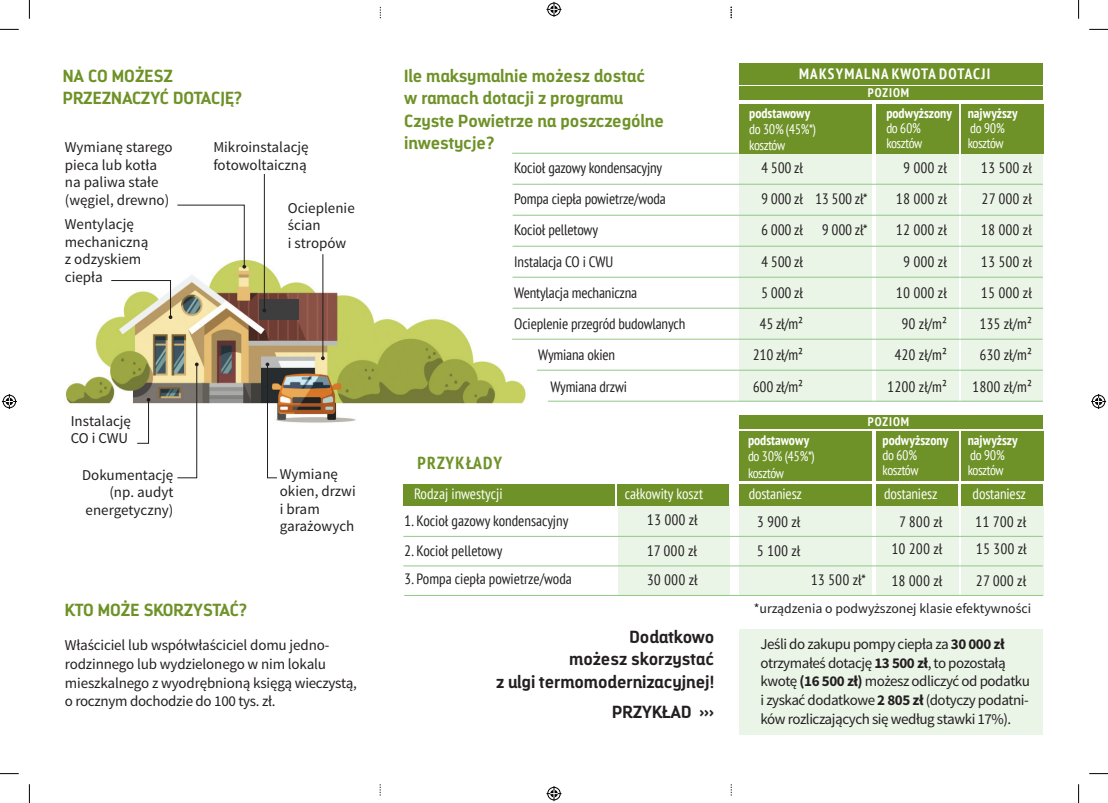
<style>
.page{position:relative;width:1108px;height:803px;background:#fff}
.page>*{position:absolute;margin:0;border:0;box-sizing:border-box;transform-origin:0 0}
.t1{font:700 17.5px/22.5px "Darwin Alt";color:#6e9227}
.t2{font:700 17.5px/22.5px "Darwin Alt";color:#231f20;text-align:right}
.t3{font:700 condensed 17.5px "PT Sans";letter-spacing:.07em;color:#6e9227}
.t4{font:condensed 15px/31.2px "PT Sans";letter-spacing:-.01em;color:#231f20;text-align:center}
.t5{font:15px/17.5px "Source Sans Pro";letter-spacing:-.01em;color:#231f20}
.t6{font:15px/18.8px "Source Sans Pro";letter-spacing:-.03em;color:#231f20}
.t7{font:condensed 15px "PT Sans";letter-spacing:-.01em;color:#fff}
.t8{font:700 condensed 15px "PT Sans";letter-spacing:.08em;color:#fff}
.t9{font:condensed 13.75px/15px "PT Sans";letter-spacing:-.03em;color:#fff}
.t10{font:700 condensed 13.75px "PT Sans";color:#fff}
.t11{font:13.75px "Source Sans Pro";color:#231f20}
.t12{font:700 condensed 12.5px "PT Sans";letter-spacing:.08em;color:#fff}
.s1{font-family:"Darwin"}
.s2{font-weight:700}
</style>
<div class="page">
<img style="left:66px;top:257px;width:461px;height:166px">
<div style="left:617px;top:504px;width:112px;height:91px;background:#eaf4e7"></div>
<div style="left:617px;top:484px;width:112px;height:22px;background:#6e9227"></div>
<div style="left:403px;top:484px;width:212px;height:22px;background:#6e9227"></div>
<div style="left:876px;top:148px;width:82px;height:253px;background:#eaf4e7"></div>
<div style="left:739px;top:148px;width:133px;height:253px;background:#eaf4e7"></div>
<div style="left:961px;top:148px;width:82px;height:253px;background:#eaf4e7"></div>
<div style="left:961px;top:504px;width:82px;height:91px;background:#eaf4e7"></div>
<div style="left:876px;top:504px;width:82px;height:91px;background:#eaf4e7"></div>
<div style="left:739px;top:504px;width:133px;height:91px;background:#eaf4e7"></div>
<div style="left:740px;top:629px;width:302px;height:105px;background:#eaf4e7"></div>
<div style="left:739px;top:63px;width:304px;height:22px;background:#6e9227"></div>
<div style="left:739px;top:87px;width:304px;height:13px;background:#6e9227"></div>
<div style="left:739px;top:415px;width:304px;height:14px;background:#6e9227"></div>
<div style="left:739px;top:104px;width:133px;height:50px;background:#6e9227"></div>
<div style="left:739px;top:431px;width:133px;height:50px;background:#6e9227"></div>
<div style="left:961px;top:104px;width:82px;height:50px;background:#6e9227"></div>
<div style="left:961px;top:431px;width:82px;height:50px;background:#6e9227"></div>
<div style="left:876px;top:104px;width:82px;height:50px;background:#6e9227"></div>
<div style="left:876px;top:431px;width:82px;height:50px;background:#6e9227"></div>
<hr style="left:512px;top:153px;width:226px;height:1px;background:#92c889">
<hr style="left:512px;top:184px;width:531px;height:1px;background:#92c889">
<hr style="left:512px;top:215px;width:531px;height:1px;background:#92c889">
<hr style="left:512px;top:246px;width:531px;height:1px;background:#92c889">
<hr style="left:512px;top:277px;width:531px;height:1px;background:#92c889">
<hr style="left:512px;top:308px;width:531px;height:1px;background:#92c889">
<hr style="left:512px;top:339px;width:530px;height:1px;background:#92c889">
<hr style="left:548px;top:401px;width:495px;height:1px;background:#92c889">
<hr style="left:537px;top:370px;width:506px;height:1px;background:#92c889">
<hr style="left:404px;top:595px;width:639px;height:1px;background:#92c889">
<hr style="left:403px;top:536px;width:640px;height:1px;background:#92c889">
<hr style="left:403px;top:566px;width:640px;height:1px;background:#92c889">
<div style="left:961px;top:485px;width:81px;height:21px;background:#6e9227"></div>
<div style="left:876px;top:485px;width:82px;height:21px;background:#6e9227"></div>
<div style="left:739px;top:485px;width:133px;height:21px;background:#6e9227"></div>
<svg style="left:266px;top:362px;width:12px;height:117px"></svg>
<svg style="left:176px;top:362px;width:23px;height:117px"></svg>
<hr style="left:322px;top:254px;width:1px;height:104px;background:#231f20">
<svg style="left:321px;top:356px;width:4px;height:4px"></svg>
<svg style="left:176px;top:204px;width:70px;height:65px"></svg>
<svg style="left:136px;top:398px;width:14px;height:46px"></svg>
<svg style="left:110px;top:280px;width:62px;height:39px"></svg>
<div style="left:260px;top:300px;width:9px;height:20px;background:#3e3e3f"></div>
<div style="left:270px;top:300px;width:9px;height:20px;background:#3e3e3f"></div>
<div style="left:280px;top:300px;width:9px;height:20px;background:#3e3e3f"></div>
<div style="left:290px;top:300px;width:9px;height:20px;background:#3e3e3f"></div>
<hr style="left:264px;top:174px;width:1px;height:136px;background:#231f20">
<svg style="left:0;top:29px;width:19px;height:1px"></svg>
<svg style="left:1089px;top:29px;width:19px;height:1px"></svg>
<svg style="left:0;top:773px;width:19px;height:1px"></svg>
<svg style="left:1089px;top:773px;width:19px;height:1px"></svg>
<svg style="left:29px;top:0;width:1px;height:19px"></svg>
<svg style="left:29px;top:784px;width:1px;height:19px"></svg>
<svg style="left:1078px;top:0;width:1px;height:19px"></svg>
<svg style="left:1078px;top:784px;width:1px;height:19px"></svg>
<svg style="left:546px;top:2px;width:15px;height:15px"></svg>
<svg style="left:546px;top:786px;width:15px;height:15px"></svg>
<svg style="left:2px;top:394px;width:15px;height:15px"></svg>
<svg style="left:1091px;top:394px;width:15px;height:15px"></svg>
<p class="t1" style="left:63px;top:64px;width:181px">Na co możesz przeznaczyć dotację?</p>
<p class="t5" style="left:65px;top:139px;width:109px">Wymianę starego pieca lub kotła na paliwa stałe (węgiel, drewno)</p>
<p class="t5" style="left:65px;top:216px;width:85px">Wentylację mechaniczną z odzyskiem ciepła</p>
<p class="t5" style="left:213px;top:139px;width:97px">Mikroinstalację fotowoltaiczną</p>
<p class="t5" style="left:288px;top:199px;width:68px">Ocieplenie ścian<br>i stropów</p>
<p class="t5" style="left:71px;top:412px;width:62px">Instalację<br>CO i CWU</p>
<p class="t5" style="left:82px;top:466px;width:93px;text-align:right">Dokumentację (np. audyt energetyczny)</p>
<p class="t5" style="left:280px;top:465px;width:77px">Wymianę okien, drzwi i bram garażowych</p>
<p class="t1" style="left:65px;top:598px;width:184px">Kto może skorzystać?</p>
<p class="t5" style="left:65px;top:636px;width:293px;line-height:18.8px">Właściciel lub współwłaściciel domu jedno&shy;rodzinnego lub wydzielonego w nim lokalu mieszkalnego z wyodrębnioną księgą wieczystą, o rocznym dochodzie do 100 tys. zł.</p>
<p class="t1" style="left:404px;top:64px;width:261px">Ile maksymalnie możesz dostać<br>w ramach dotacji z programu<br>Czyste Powietrze na poszczególne inwestycje?</p>
<p class="t4" style="left:514px;top:152px;width:149px">Kocioł gazowy kondensacyjny</p>
<p class="t4" style="left:514px;top:183px;width:153px">Pompa ciepła powietrze/woda</p>
<p class="t4" style="left:514px;top:214px;width:85px">Kocioł pelletowy</p>
<p class="t4" style="left:514px;top:245px;width:100px">Instalacja CO i CWU</p>
<p class="t4" style="left:514px;top:277px;width:124px">Wentylacja mechaniczna</p>
<p class="t4" style="left:514px;top:308px;width:172px">Ocieplenie przegród budowlanych</p>
<p class="t4" style="left:538px;top:339px;width:78px">Wymiana okien</p>
<p class="t4" style="left:550px;top:370px;width:78px">Wymiana drzwi</p>
<p class="t3" style="left:417px;top:451px;width:86px">Przykłady</p>
<p class="t7" style="left:414px;top:484px;width:90px">Rodzaj inwestycji</p>
<p class="t7" style="left:625px;top:484px;width:80px">całkowity koszt</p>
<p class="t4" style="left:404px;top:505px;width:166px">1. Kocioł gazowy kondensacyjny</p>
<p class="t4" style="left:647px;top:504px;width:52px">13 000 zł</p>
<p class="t4" style="left:404px;top:535px;width:100px">2. Kocioł pelletowy</p>
<p class="t4" style="left:404px;top:562px;width:169px">3. Pompa ciepła powietrze/woda</p>
<p class="t4" style="left:646px;top:536px;width:52px;line-height:28.9px;text-align:left">17 000 zł<br>30 000 zł</p>
<p class="t2" style="left:496px;top:625px;width:220px">Dodatkowo<br>możesz skorzystać<br>z ulgi termomodernizacyjnej!</p>
<p class="t2" style="left:612px;top:701px;width:104px">Przykład <span class="s1">›››</span></p>
<p class="t8" style="left:799px;top:64px;width:193px">Maksymalna kwota dotacji</p>
<p class="t10" style="left:749px;top:104px;width:63px">podstawowy</p>
<p class="t9" style="left:749px;top:120px;width:68px;line-height:16.2px">do 30% (45%*) kosztów</p>
<p class="t12" style="left:868px;top:84px;width:42px">Poziom</p>
<p class="t10" style="left:967px;top:104px;width:52px">najwyższy</p>
<p class="t9" style="left:967px;top:120px;width:39px">do 90% kosztów</p>
<p class="t10" style="left:886px;top:104px;width:67px">podwyższony</p>
<p class="t9" style="left:886px;top:120px;width:37px">do 60% kosztów</p>
<p class="t4" style="left:753px;top:152px;width:52px">4 500 zł<br>9 000 zł<br>6 000 zł<br>4 500 zł<br>5 000 zł<br>45 zł/m²<br>210 zł/m²<br>600 zł/m²</p>
<p class="t4" style="left:815px;top:183px;width:54px">13 500 zł*<br>9 000 zł*</p>
<p class="t4" style="left:887px;top:152px;width:61px;text-align:right">9 000 zł<br>18 000 zł<br>12 000 zł<br>9 000 zł<br>10 000 zł<br>90 zł/m²<br>420 zł/m²<br>1200 zł/m²</p>
<p class="t4" style="left:972px;top:152px;width:61px;text-align:right">13 500 zł<br>27 000 zł<br>18 000 zł<br>13 500 zł<br>15 000 zł<br>135 zł/m²<br>630 zł/m²<br>1800 zł/m²</p>
<p class="t12" style="left:868px;top:413px;width:42px">Poziom</p>
<p class="t10" style="left:748px;top:431px;width:63px">podstawowy</p>
<p class="t9" style="left:748px;top:448px;width:68px;line-height:16.2px">do 30% (45%*) kosztów</p>
<p class="t10" style="left:882px;top:431px;width:67px">podwyższony</p>
<p class="t9" style="left:882px;top:447px;width:37px">do 60% kosztów</p>
<p class="t10" style="left:967px;top:431px;width:52px">najwyższy</p>
<p class="t9" style="left:967px;top:447px;width:39px">do 90% kosztów</p>
<p class="t7" style="left:748px;top:484px;width:55px">dostaniesz</p>
<p class="t7" style="left:884px;top:484px;width:55px">dostaniesz</p>
<p class="t7" style="left:972px;top:484px;width:55px">dostaniesz</p>
<p class="t4" style="left:756px;top:506px;width:45px">3 900 zł</p>
<p class="t4" style="left:756px;top:535px;width:45px">5 100 zł</p>
<p class="t4" style="left:810px;top:563px;width:57px">13 500 zł*</p>
<p class="t4" style="left:899px;top:505px;width:45px">7 800 zł</p>
<p class="t4" style="left:975px;top:505px;width:52px">11 700 zł</p>
<p class="t4" style="left:891px;top:533px;width:52px">10 200 zł</p>
<p class="t4" style="left:976px;top:533px;width:52px">15 300 zł</p>
<p class="t4" style="left:891px;top:564px;width:52px">18 000 zł</p>
<p class="t4" style="left:976px;top:564px;width:52px">27 000 zł</p>
<p class="t11" style="left:753px;top:599px;width:279px">*urządzenia o podwyższonej klasie efektywności</p>
<p class="t6" style="left:760px;top:635px;width:271px">Jeśli do zakupu pompy ciepła za <span class="s2">30 000 zł </span>otrzymałeś dotację <span class="s2">13 500 zł</span>, to pozostałą kwotę <span class="s2">(16 500 zł)</span> możesz odliczyć od podatku i zyskać dodatkowe <span class="s2">2 805 zł</span> (dotyczy podatni&shy;ków rozliczających się według stawki 17%).</p>
</div>
